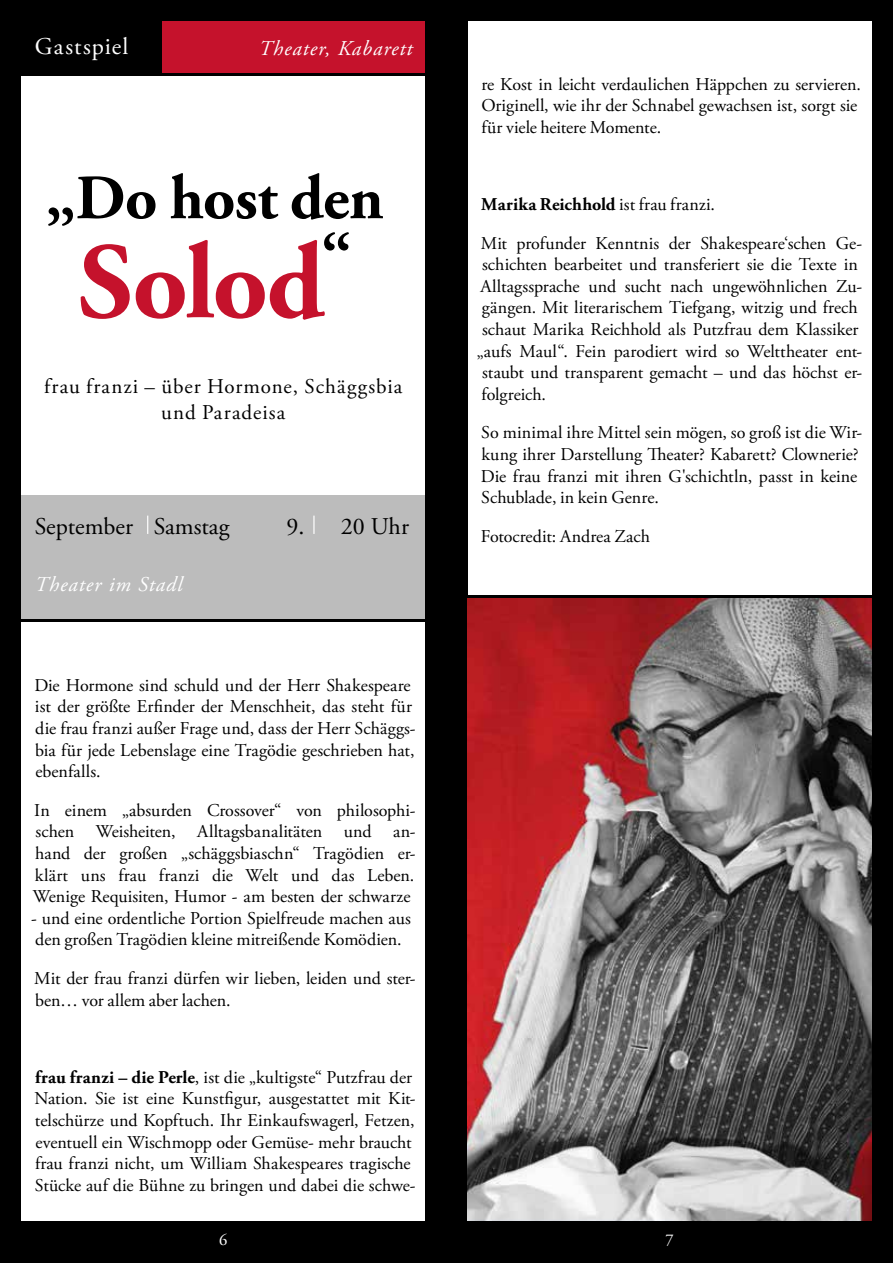
<style>
.page{position:relative;width:893px;height:1263px;background:#000}
.page>*{position:absolute;margin:0;border:0;box-sizing:border-box;transform-origin:0 0}
.t1{font:700 108px "Adobe Garamond Pro";letter-spacing:-.02em;color:#c5122c}
.t2{font:700 63px "Adobe Garamond Pro";letter-spacing:-.01em;color:#000}
.t3{font:24px "Adobe Garamond Pro";color:#000}
.t4{font:24px "Adobe Garamond Pro";letter-spacing:.05em;color:#fff}
.t5{font:21px/25.2px "Adobe Garamond Pro";letter-spacing:.05em;color:#000;text-align:center}
.t6{font:italic 21px "Adobe Garamond Pro";letter-spacing:.05em;color:#fff}
.t7{font:18px/21.6px "Adobe Garamond Pro";color:#000}
.t8{font:16.5px "Adobe Garamond Pro";color:#fff}
.s1{font-weight:700}
</style>
<div class="page">
<img style="left:468px;top:598px;width:404px;height:622px">
<div style="left:21px;top:77px;width:404px;height:418px;background:#fff"></div>
<div style="left:468px;top:21px;width:404px;height:573px;background:#fff"></div>
<div style="left:21px;top:622px;width:404px;height:598px;background:#fff"></div>
<div style="left:163px;top:21px;width:262px;height:52px;background:#c5122c"></div>
<div style="left:21px;top:495px;width:404px;height:123px;background:#bcbcbc"></div>
<svg style="left:313px;top:516px;width:2px;height:18px"></svg>
<svg style="left:147px;top:516px;width:1px;height:18px"></svg>
<h3 class="t4" style="left:35px;top:32px;width:95px">Gastspiel</h3>
<p class="t6" style="left:259px;top:35px;width:155px">Theater, Kabarett</p>
<h2 class="t2" style="left:46px;top:161px;width:339px">„Do host den</h2>
<h1 class="t1" style="left:78px;top:220px;width:275px">Solod<sup>“</sup></h1>
<p class="t5" style="left:44px;top:375px;width:359px">frau franzi – über Hormone, Schäggsbia und Paradeisa</p>
<h3 class="t3" style="left:35px;top:512px;width:196px">September Samstag</h3>
<h3 class="t3" style="left:286px;top:512px;width:124px">9. 20 Uhr</h3>
<p class="t6" style="left:35px;top:571px;width:149px">Theater im Stadl</p>
<p class="t7" style="left:34px;top:675px;width:383px">Die Hormone sind schuld und der Herr Shakespeare ist der größte Erfinder der Menschheit, das steht für die frau franzi außer Frage und, dass der Herr Schäggs&shy;bia für jede Lebenslage eine Tragödie geschrieben hat, ebenfalls.</p>
<p class="t7" style="left:33px;top:800px;width:384px;text-align:justify">In einem „absurden Crossover“ von philosophi&shy;schen Weisheiten, Alltagsbanalitäten und an&shy;hand der großen „schäggsbiaschn“ Tragödien er&shy;klärt uns frau franzi die Welt und das Leben.<br>Wenige Requisiten, Humor - am besten der schwarze</p>
<p class="t7" style="left:31px;top:908px;width:381px">- und eine ordentliche Portion Spielfreude machen aus den großen Tragödien kleine mitreißende Komödien.</p>
<p class="t7" style="left:34px;top:968px;width:383px">Mit der frau franzi dürfen wir lieben, leiden und ster&shy;ben… vor allem aber lachen.</p>
<p class="t7" style="left:34px;top:1067px;width:383px"><span class="s1">frau franzi – die Perle</span>, ist die „kultigste“ Putzfrau der Nation. Sie ist eine Kunstfigur, ausgestattet mit Kit&shy;telschürze und Kopftuch. Ihr Einkaufswagerl, Fetzen, eventuell ein Wischmopp oder Gemüse- mehr braucht frau franzi nicht, um William Shakespeares tragische Stücke auf die Bühne zu bringen und dabei die schwe-</p>
<p class="t7" style="left:481px;top:74px;width:381px">re Kost in leicht verdaulichen Häppchen zu servieren.<br>Originell, wie ihr der Schnabel gewachsen ist, sorgt sie für viele heitere Momente.</p>
<p class="t7" style="left:481px;top:186px;width:383px;line-height:38.5px"><span class="s1">Marika Reichhold</span> ist frau franzi.<br>Mit profunder Kenntnis der Shakespeare‘schen Ge-</p>
<p class="t7" style="left:477px;top:254px;width:387px">schichten bearbeitet und transferiert sie die Texte in Alltagssprache und sucht nach ungewöhnlichen Zu&shy;gängen. Mit literarischem Tiefgang, witzig und frech schaut Marika Reichhold als Putzfrau dem Klassiker „aufs Maul“. Fein parodiert wird so Welttheater ent&shy;staubt und transparent gemacht – und das höchst er&shy;folgreich.</p>
<p class="t7" style="left:481px;top:423px;width:383px">So minimal ihre Mittel sein mögen, so groß ist die Wir&shy;kung ihrer Darstellung Theater? Kabarett? Clownerie?<br>Die frau franzi mit ihren G'schichtln, passt in keine Schublade, in kein Genre.</p>
<p class="t7" style="left:481px;top:526px;width:171px">Fotocredit: Andrea Zach</p>
<p class="t8" style="left:219px;top:1230px;width:10px">6</p>
<p class="t8" style="left:666px;top:1230px;width:10px">7</p>
</div>
